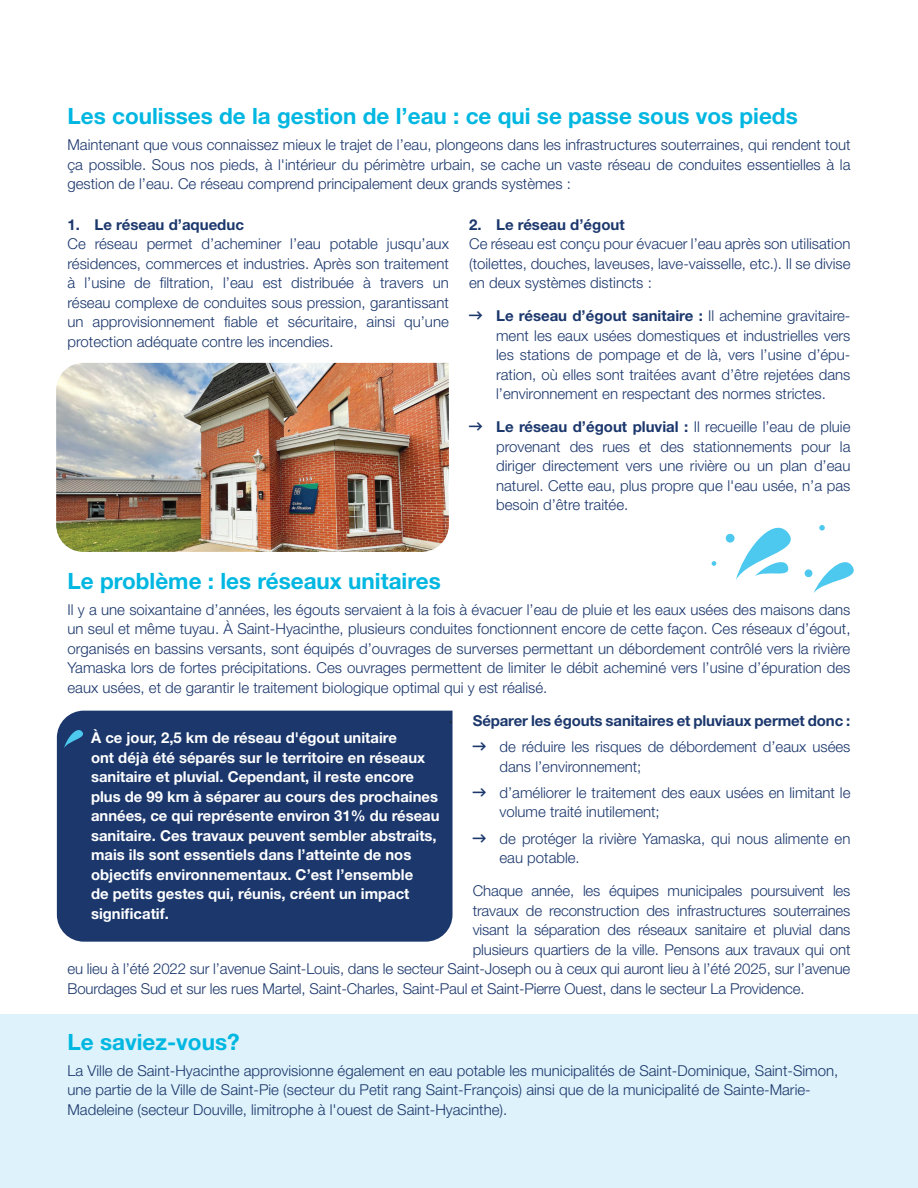
<style>
.page{position:relative;width:918px;height:1188px;background:#fff}
.page>*{position:absolute;margin:0;border:0;box-sizing:border-box;transform-origin:0 0}
.t1{font:700 22.5px "Helvetica Neue LT Std";color:#00b7e1}
.Paragraph_Style_1{font:300 15px/19.5px "Helvetica Neue LT Std";color:#1b376c;text-align:justify}
.t2{font:700 15px/19.5px "Helvetica Neue LT Std";color:#fff}
.t3{font:700 15px "Helvetica Neue LT Std";letter-spacing:-.01em;color:#1b376c}
.s1{font-weight:700}
</style>
<div class="page">
<div style="left:0;top:1014px;width:918px;height:174px;background:#ddf2fa"></div>
<svg style="left:736px;top:527px;width:69px;height:53px"></svg>
<svg style="left:814px;top:562px;width:40px;height:31px"></svg>
<svg style="left:712px;top:561px;width:4px;height:5px"></svg>
<div style="left:726px;top:534px;width:9px;height:9px;background:#4dc8ee;border-radius:50%"></div>
<svg style="left:819px;top:525px;width:6px;height:6px"></svg>
<div style="left:805px;top:569px;width:7px;height:8px;background:#4dc8ee;border-radius:50%"></div>
<div style="left:57px;top:711px;width:396px;height:231px;background:#1b376c"></div>
<svg style="left:64px;top:726px;width:24px;height:22px"></svg>
<img style="left:56px;top:363px;width:393px;height:189px">
<p class="t1" style="left:68px;top:102px;width:732px">Les coulisses de la gestion de l’eau : ce qui se passe sous vos pieds</p>
<p class="Paragraph_Style_1" style="left:68px;top:135px;width:785px">Maintenant que vous connaissez mieux le trajet de l’eau, plongeons dans les infrastructures souterraines, qui rendent tout ça possible. Sous nos pieds, à l'intérieur du périmètre urbain, se cache un vaste réseau de conduites essentielles à la gestion de l’eau. Ce réseau comprend principalement deux grands systèmes :</p>
<p class="t3" style="left:68px;top:215px;width:178px">1. Le réseau d’aqueduc</p>
<p class="Paragraph_Style_1" style="left:68px;top:234px;width:383px">Ce réseau permet d’acheminer l’eau potable jusqu’aux résidences, commerces et industries. Après son traitement à l’usine de filtration, l’eau est distribuée à travers un réseau complexe de conduites sous pression, garantissant un approvisionnement fiable et sécuritaire, ainsi qu’une protection adéquate contre les incendies.</p>
<p class="t3" style="left:469px;top:215px;width:157px">2. Le réseau d’égout</p>
<p class="Paragraph_Style_1" style="left:469px;top:234px;width:383px">Ce réseau est conçu pour évacuer l’eau après son utilisation (toilettes, douches, laveuses, lave-vaisselle, etc.). Il se divise en deux systèmes distincts :</p>
<p class="Paragraph_Style_1" style="left:496px;top:306px;width:356px;text-align:left"><span class="s1">Le réseau d’égout sanitaire :</span> Il achemine gravitaire&shy;ment les eaux usées domestiques et industrielles vers les stations de pompage et de là, vers l’usine d’épu&shy;ration, où elles sont traitées avant d’être rejetées dans l’environnement en respectant des normes strictes.</p>
<p class="Paragraph_Style_1" style="left:496px;top:417px;width:356px"><span class="s1">Le réseau d’égout pluvial :</span> Il recueille l’eau de pluie provenant des rues et des stationnements pour la diriger directement vers une rivière ou un plan d’eau naturel. Cette eau, plus propre que l'eau usée, n’a pas besoin d’être traitée.</p>
<p class="t1" style="left:68px;top:567px;width:375px">Le problème : les réseaux unitaires</p>
<p class="Paragraph_Style_1" style="left:68px;top:599px;width:785px">Il y a une soixantaine d’années, les égouts servaient à la fois à évacuer l’eau de pluie et les eaux usées des maisons dans un seul et même tuyau. À Saint-Hyacinthe, plusieurs conduites fonctionnent encore de cette façon. Ces réseaux d’égout, organisés en bassins versants, sont équipés d’ouvrages de surverses permettant un débordement contrôlé vers la rivière Yamaska lors de fortes précipitations. Ces ouvrages permettent de limiter le débit acheminé vers l’usine d’épuration des eaux usées, et de garantir le traitement biologique optimal qui y est réalisé.</p>
<p class="t3" style="left:473px;top:711px;width:379px">Séparer les égouts sanitaires et pluviaux permet donc :</p>
<p class="Paragraph_Style_1" style="left:500px;top:737px;width:352px">de réduire les risques de débordement d’eaux usées dans l’environnement;</p>
<p class="Paragraph_Style_1" style="left:500px;top:782px;width:353px">d’améliorer le traitement des eaux usées en limitant le volume traité inutilement;</p>
<p class="Paragraph_Style_1" style="left:500px;top:828px;width:352px">de protéger la rivière Yamaska, qui nous alimente en eau potable.</p>
<p class="Paragraph_Style_1" style="left:473px;top:881px;width:379px">Chaque année, les équipes municipales poursuivent les</p>
<p class="Paragraph_Style_1" style="left:473px;top:900px;width:379px">travaux de reconstruction des infrastructures souterraines</p>
<p class="Paragraph_Style_1" style="left:473px;top:920px;width:379px">visant la séparation des réseaux sanitaire et pluvial dans</p>
<p class="Paragraph_Style_1" style="left:473px;top:939px;width:379px">plusieurs quartiers de la ville. Pensons aux travaux qui ont</p>
<p class="Paragraph_Style_1" style="left:68px;top:959px;width:784px">eu lieu à l’été 2022 sur l’avenue Saint-Louis, dans le secteur Saint-Joseph ou à ceux qui auront lieu à l’été 2025, sur l’avenue</p>
<p class="Paragraph_Style_1" style="left:68px;top:978px;width:739px">Bourdages Sud et sur les rues Martel, Saint-Charles, Saint-Paul et Saint-Pierre Ouest, dans le secteur La Providence.</p>
<p class="t2" style="left:91px;top:728px;width:350px">À ce jour, 2,5 km de réseau d'égout unitaire<br>ont déjà été séparés sur le territoire en réseaux sanitaire et pluvial. Cependant, il reste encore plus de 99 km à séparer au cours des prochaines années, ce qui représente environ 31% du réseau sanitaire. Ces travaux peuvent sembler abstraits, mais ils sont essentiels dans l’atteinte de nos objectifs environnementaux. C’est l’ensemble<br>de petits gestes qui, réunis, créent un impact significatif.</p>
<p class="t1" style="left:68px;top:1028px;width:174px">Le saviez-vous?</p>
<p class="Paragraph_Style_1" style="left:68px;top:1060px;width:772px;text-align:left">La Ville de Saint-Hyacinthe approvisionne également en eau potable les municipalités de Saint-Dominique, Saint-Simon, une partie de la Ville de Saint-Pie (secteur du Petit rang Saint-François) ainsi que de la municipalité de Sainte-Marie-<br>Madeleine (secteur Douville, limitrophe à l'ouest de Saint-Hyacinthe).</p>
</div>
